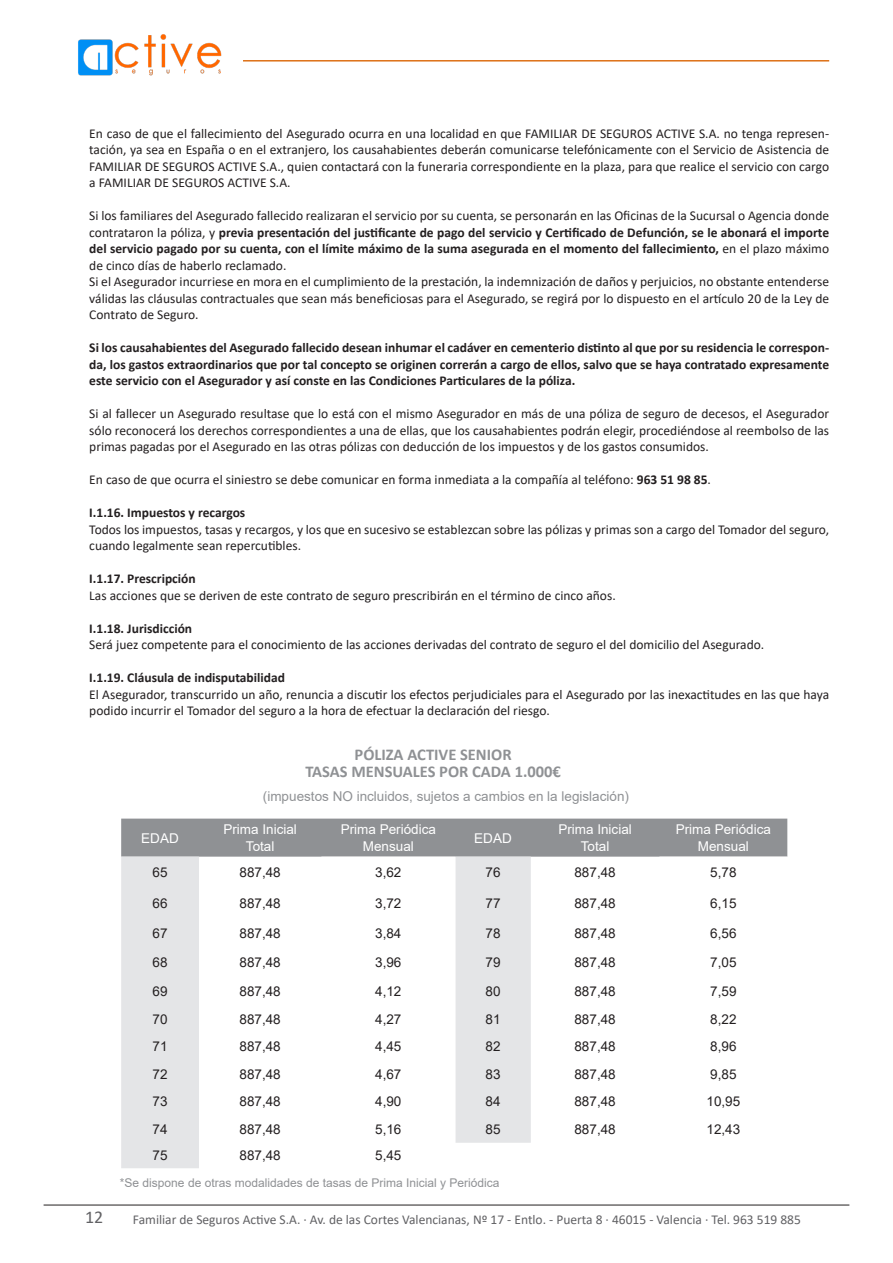
<style>
.page{position:relative;width:893px;height:1263px;background:#fff}
.page>*{position:absolute;margin:0;border:0;box-sizing:border-box;transform-origin:0 0}
.t1{font:18px "Calibri";color:#616164}
.t2{font:700 16.5px "Calibri";color:#8f9194}
.t3{font:13.5px/16.5px "Calibri";color:#231f20;text-align:justify}
.t4{font:700 13.5px/16.5px "Calibri";color:#231f20;text-align:justify}
.t5{font:13.5px "Arial";color:#231f20}
.t6{font:13.5px "Calibri";color:#616164}
.t7{font:13.5px/16.2px "Arial";color:#fff;text-align:center}
.t8{font:13.5px "Arial";color:#8f9194}
.t9{font:12px "Arial";color:#8f9194}
.s1{font-weight:400}
.s2{font-weight:700}
</style>
<div class="page">
<hr style="left:243px;top:60px;width:586px;height:2px;background:#dd7016">
<hr style="left:44px;top:1205px;width:805px;height:1px;background:#231f20">
<img style="left:78px;top:34px;width:144px;height:42px">
<div style="left:121px;top:819px;width:666px;height:38px;background:#8f9194"></div>
<div style="left:121px;top:857px;width:78px;height:311px;background:#e4e5e7"></div>
<div style="left:455px;top:857px;width:76px;height:286px;background:#e4e5e7"></div>
<p class="t3" style="left:89px;top:125px;width:741px">En caso de que el fallecimiento del Asegurado ocurra en una localidad en que FAMILIAR DE SEGUROS ACTIVE S.A. no tenga represen&shy;tación, ya sea en España o en el extranjero, los causahabientes deberán comunicarse telefónicamente con el Servicio de Asistencia de FAMILIAR DE SEGUROS ACTIVE S.A., quien contactará con la funeraria correspondiente en la plaza, para que realice el servicio con cargo a FAMILIAR DE SEGUROS ACTIVE S.A.</p>
<p class="t4" style="left:89px;top:207px;width:741px"><span class="s1">Si los familiares del Asegurado fallecido realizaran el servicio por su cuenta, se personarán en las Oficinas de la Sucursal o Agencia donde contrataron la póliza, y</span> previa presentación del justificante de pago del servicio y Certificado de Defunción, se le abonará el importe del servicio pagado por su cuenta, con el límite máximo de la suma asegurada en el momento del fallecimiento, <span class="s1">en el plazo máximo de cinco días de haberlo reclamado.</span></p>
<p class="t3" style="left:89px;top:273px;width:741px">Si el Asegurador incurriese en mora en el cumplimiento de la prestación, la indemnización de daños y perjuicios, no obstante entenderse válidas las cláusulas contractuales que sean más beneficiosas para el Asegurado, se regirá por lo dispuesto en el artículo 20 de la Ley de Contrato de Seguro.</p>
<p class="t4" style="left:89px;top:339px;width:741px">Si los causahabientes del Asegurado fallecido desean inhumar el cadáver en cementerio distinto al que por su residencia le correspon&shy;da, los gastos extraordinarios que por tal concepto se originen correrán a cargo de ellos, salvo que se haya contratado expresamente este servicio con el Asegurador y así conste en las Condiciones Particulares de la póliza.</p>
<p class="t3" style="left:89px;top:405px;width:741px">Si al fallecer un Asegurado resultase que lo está con el mismo Asegurador en más de una póliza de seguro de decesos, el Asegurador sólo reconocerá los derechos correspondientes a una de ellas, que los causahabientes podrán elegir, procediéndose al reembolso de las primas pagadas por el Asegurado en las otras pólizas con deducción de los impuestos y de los gastos consumidos.</p>
<p class="t3" style="left:89px;top:471px;width:623px">En caso de que ocurra el siniestro se debe comunicar en forma inmediata a la compañía al teléfono: <span class="s2">963 51 98 85</span>.</p>
<p class="t4" style="left:89px;top:504px;width:158px">I.1.16. Impuestos y recargos</p>
<p class="t3" style="left:89px;top:521px;width:741px">Todos los impuestos, tasas y recargos, y los que en sucesivo se establezcan sobre las pólizas y primas son a cargo del Tomador del seguro, cuando legalmente sean repercutibles.</p>
<p class="t4" style="left:89px;top:570px;width:108px">I.1.17. Prescripción</p>
<p class="t3" style="left:89px;top:587px;width:528px">Las acciones que se deriven de este contrato de seguro prescribirán en el término de cinco años.</p>
<p class="t4" style="left:89px;top:620px;width:104px">I.1.18. Jurisdicción</p>
<p class="t3" style="left:89px;top:636px;width:676px">Será juez competente para el conocimiento de las acciones derivadas del contrato de seguro el del domicilio del Asegurado.</p>
<p class="t4" style="left:89px;top:669px;width:197px">I.1.19. Cláusula de indisputabilidad</p>
<p class="t3" style="left:89px;top:686px;width:741px">El Asegurador, transcurrido un año, renuncia a discutir los efectos perjudiciales para el Asegurado por las inexactitudes en las que haya podido incurrir el Tomador del seguro a la hora de efectuar la declaración del riesgo.</p>
<p class="t7" style="left:141px;top:830px;width:39px">EDAD</p>
<p class="t2" style="left:355px;top:743px;width:159px">PÓLIZA ACTIVE SENIOR</p>
<p class="t2" style="left:305px;top:759px;width:257px">TASAS MENSUALES POR CADA 1.000€</p>
<p class="t8" style="left:263px;top:787px;width:368px">(impuestos NO incluidos, sujetos a cambios en la legislación)</p>
<p class="t7" style="left:223px;top:821px;width:75px">Prima Inicial</p>
<p class="t7" style="left:246px;top:838px;width:30px">Total</p>
<p class="t7" style="left:341px;top:821px;width:97px">Prima Periódica<br>Mensual</p>
<p class="t7" style="left:474px;top:830px;width:39px">EDAD</p>
<p class="t7" style="left:558px;top:821px;width:75px">Prima Inicial</p>
<p class="t7" style="left:581px;top:838px;width:30px">Total</p>
<p class="t7" style="left:676px;top:821px;width:97px">Prima Periódica</p>
<p class="t7" style="left:698px;top:838px;width:53px">Mensual</p>
<p class="t5" style="left:153px;top:863px;width:17px">65</p>
<p class="t5" style="left:240px;top:863px;width:43px">887,48</p>
<p class="t5" style="left:375px;top:863px;width:28px">3,62</p>
<p class="t5" style="left:486px;top:863px;width:17px">76</p>
<p class="t5" style="left:574px;top:863px;width:43px">887,48</p>
<p class="t5" style="left:710px;top:863px;width:28px">5,78</p>
<p class="t5" style="left:153px;top:894px;width:17px">66</p>
<p class="t5" style="left:240px;top:894px;width:43px">887,48</p>
<p class="t5" style="left:375px;top:894px;width:28px">3,72</p>
<p class="t5" style="left:486px;top:894px;width:17px">77</p>
<p class="t5" style="left:574px;top:894px;width:43px">887,48</p>
<p class="t5" style="left:710px;top:894px;width:28px">6,15</p>
<p class="t5" style="left:153px;top:924px;width:17px">67</p>
<p class="t5" style="left:240px;top:924px;width:43px">887,48</p>
<p class="t5" style="left:375px;top:924px;width:28px">3,84</p>
<p class="t5" style="left:486px;top:924px;width:17px">78</p>
<p class="t5" style="left:574px;top:924px;width:43px">887,48</p>
<p class="t5" style="left:710px;top:924px;width:28px">6,56</p>
<p class="t5" style="left:153px;top:953px;width:17px">68</p>
<p class="t5" style="left:240px;top:953px;width:43px">887,48</p>
<p class="t5" style="left:375px;top:953px;width:28px">3,96</p>
<p class="t5" style="left:486px;top:953px;width:17px">79</p>
<p class="t5" style="left:574px;top:953px;width:43px">887,48</p>
<p class="t5" style="left:710px;top:953px;width:28px">7,05</p>
<p class="t5" style="left:153px;top:982px;width:17px">69</p>
<p class="t5" style="left:240px;top:982px;width:43px">887,48</p>
<p class="t5" style="left:375px;top:982px;width:28px">4,12</p>
<p class="t5" style="left:486px;top:982px;width:17px">80</p>
<p class="t5" style="left:574px;top:982px;width:43px">887,48</p>
<p class="t5" style="left:710px;top:982px;width:28px">7,59</p>
<p class="t5" style="left:153px;top:1010px;width:17px">70</p>
<p class="t5" style="left:240px;top:1010px;width:43px">887,48</p>
<p class="t5" style="left:375px;top:1010px;width:28px">4,27</p>
<p class="t5" style="left:486px;top:1010px;width:17px">81</p>
<p class="t5" style="left:574px;top:1010px;width:43px">887,48</p>
<p class="t5" style="left:710px;top:1010px;width:28px">8,22</p>
<p class="t5" style="left:153px;top:1037px;width:17px">71</p>
<p class="t5" style="left:240px;top:1037px;width:43px">887,48</p>
<p class="t5" style="left:375px;top:1037px;width:28px">4,45</p>
<p class="t5" style="left:486px;top:1037px;width:17px">82</p>
<p class="t5" style="left:574px;top:1037px;width:43px">887,48</p>
<p class="t5" style="left:710px;top:1037px;width:28px">8,96</p>
<p class="t5" style="left:153px;top:1065px;width:17px">72</p>
<p class="t5" style="left:240px;top:1065px;width:43px">887,48</p>
<p class="t5" style="left:375px;top:1065px;width:28px">4,67</p>
<p class="t5" style="left:486px;top:1065px;width:17px">83</p>
<p class="t5" style="left:574px;top:1065px;width:43px">887,48</p>
<p class="t5" style="left:710px;top:1065px;width:28px">9,85</p>
<p class="t5" style="left:153px;top:1092px;width:17px">73</p>
<p class="t5" style="left:240px;top:1092px;width:43px">887,48</p>
<p class="t5" style="left:375px;top:1092px;width:28px">4,90</p>
<p class="t5" style="left:486px;top:1092px;width:17px">84</p>
<p class="t5" style="left:574px;top:1092px;width:43px">887,48</p>
<p class="t5" style="left:706px;top:1092px;width:35px">10,95</p>
<p class="t5" style="left:153px;top:1120px;width:17px">74</p>
<p class="t5" style="left:240px;top:1120px;width:43px">887,48</p>
<p class="t5" style="left:375px;top:1120px;width:28px">5,16</p>
<p class="t5" style="left:486px;top:1120px;width:17px">85</p>
<p class="t5" style="left:574px;top:1120px;width:43px">887,48</p>
<p class="t5" style="left:706px;top:1120px;width:35px">12,43</p>
<p class="t5" style="left:153px;top:1146px;width:17px">75</p>
<p class="t5" style="left:240px;top:1146px;width:43px">887,48</p>
<p class="t5" style="left:375px;top:1146px;width:28px">5,45</p>
<p class="t9" style="left:120px;top:1175px;width:381px">*Se dispone de otras modalidades de tasas de Prima Inicial y Periódica</p>
<h1 class="t1" style="left:85px;top:1204px;width:20px">12</h1>
<p class="t6" style="left:133px;top:1210px;width:670px">Familiar de Seguros Active S.A. · Av. de las Cortes Valencianas, Nº 17 - Entlo. - Puerta 8 · 46015 - Valencia · Tel. 963 519 885</p>
</div>
